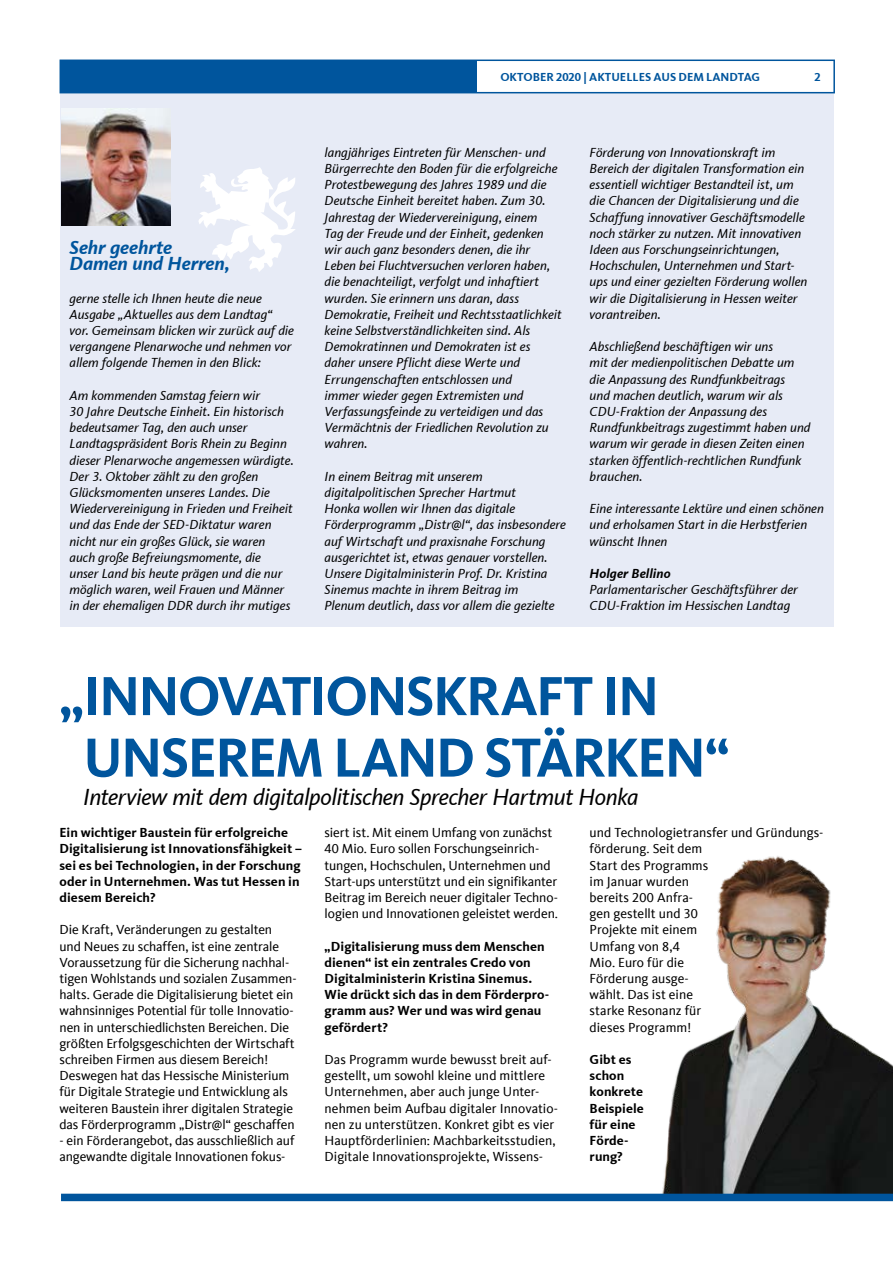
<style>
.page{position:relative;width:893px;height:1263px;background:#fff}
.page>*{position:absolute;margin:0;border:0;box-sizing:border-box;transform-origin:0 0}
.t1{font:700 57px/61.5px "CDU Kievit Tab";letter-spacing:-.03em;color:#00559d}
.t2{font:italic 24px "CDU Kievit Tab";letter-spacing:-.02em;color:#000}
.t3{font:italic 700 19.5px/16.2px "CDU Kievit Tab";letter-spacing:-.005em;color:#00559d}
.t4{font:italic 13.5px/16.2px "CDU Kievit Tab";color:#000}
.t5{font:13.5px/16.2px "CDU Kievit Tab";letter-spacing:-.005em;color:#000}
.t6{font:700 13.5px/16.2px "CDU Kievit Tab";letter-spacing:.005em;color:#000}
.t7{font:italic 700 13.5px "CDU Kievit Tab";letter-spacing:.005em;color:#000}
.t8{font:700 12px "CDU Kievit Tab";color:#00559d}
</style>
<div class="page">
<div style="left:60px;top:92px;width:773px;height:535px;background:#e7ebf6"></div>
<img style="left:61px;top:108px;width:110px;height:117px">
<svg style="left:198px;top:167px;width:97px;height:105px"></svg>
<div style="left:60px;top:60px;width:775px;height:33px;border:2px solid #00559d"></div>
<div style="left:60px;top:60px;width:417px;height:32px;background:#00559d"></div>
<img style="left:655px;top:856px;width:238px;height:338px">
<div style="left:61px;top:1194px;width:832px;height:7px;background:#00559d"></div>
<h3 class="t3" style="left:70px;top:239px;width:162px">Sehr geehrte<br>Damen und Herren,</h3>
<p class="t4" style="left:70px;top:290px;width:226px">gerne stelle ich Ihnen heute die neue Ausgabe „Aktuelles aus dem Landtag“ vor. Gemeinsam blicken wir zurück auf die vergangene Plenarwoche und nehmen vor allem folgende Themen in den Blick:</p>
<p class="t4" style="left:70px;top:387px;width:226px">Am kommenden Samstag feiern wir<br>30 Jahre Deutsche Einheit. Ein historisch bedeutsamer Tag, den auch unser Landtagspräsident Boris Rhein zu Beginn dieser Plenarwoche angemessen würdigte.<br>Der 3. Oktober zählt zu den großen Glücksmomenten unseres Landes. Die Wiedervereinigung in Frieden und Freiheit und das Ende der SED-Diktatur waren nicht nur ein großes Glück, sie waren auch große Befreiungsmomente, die<br>unser Land bis heute prägen und die nur möglich waren, weil Frauen und Männer in der ehemaligen DDR durch ihr mutiges</p>
<p class="t8" style="left:500px;top:70px;width:261px">OKTOBER 2020 | AKTUELLES AUS DEM LANDTAG</p>
<p class="t8" style="left:814px;top:70px;width:8px">2</p>
<p class="t4" style="left:325px;top:144px;width:238px">langjähriges Eintreten für Menschen- und Bürgerrechte den Boden für die erfolgreiche Protestbewegung des Jahres 1989 und die Deutsche Einheit bereitet haben. Zum 30.<br>Jahrestag der Wiedervereinigung, einem<br>Tag der Freude und der Einheit, gedenken wir auch ganz besonders denen, die ihr Leben bei Fluchtversuchen verloren haben, die benachteiligt, verfolgt und inhaftiert wurden. Sie erinnern uns daran, dass Demokratie, Freiheit und Rechtsstaatlichkeit keine Selbstverständlichkeiten sind. Als Demokratinnen und Demokraten ist es daher unsere Pflicht diese Werte und Errungenschaften entschlossen und<br>immer wieder gegen Extremisten und Verfassungsfeinde zu verteidigen und das Vermächtnis der Friedlichen Revolution zu wahren.</p>
<p class="t4" style="left:325px;top:468px;width:243px">In einem Beitrag mit unserem digitalpolitischen Sprecher Hartmut<br>Honka wollen wir Ihnen das digitale Förderprogramm „Distr@l“, das insbesondere auf Wirtschaft und praxisnahe Forschung ausgerichtet ist, etwas genauer vorstellen.<br>Unsere Digitalministerin Prof. Dr. Kristina Sinemus machte in ihrem Beitrag im<br>Plenum deutlich, dass vor allem die gezielte</p>
<p class="t4" style="left:590px;top:144px;width:219px">Förderung von Innovationskraft im Bereich der digitalen Transformation ein essentiell wichtiger Bestandteil ist, um die Chancen der Digitalisierung und die Schaffung innovativer Geschäftsmodelle noch stärker zu nutzen. Mit innovativen Ideen aus Forschungseinrichtungen, Hochschulen, Unternehmen und Start&shy;ups und einer gezielten Förderung wollen wir die Digitalisierung in Hessen weiter vorantreiben.</p>
<p class="t4" style="left:590px;top:339px;width:222px">Abschließend beschäftigen wir uns<br>mit der medienpolitischen Debatte um die Anpassung des Rundfunkbeitrags<br>und machen deutlich, warum wir als CDU-Fraktion der Anpassung des Rundfunkbeitrags zugestimmt haben und warum wir gerade in diesen Zeiten einen starken öffentlich-rechtlichen Rundfunk brauchen.</p>
<p class="t4" style="left:590px;top:501px;width:236px">Eine interessante Lektüre und einen schönen und erholsamen Start in die Herbstferien wünscht Ihnen</p>
<p class="t7" style="left:590px;top:565px;width:82px">Holger Bellino</p>
<p class="t4" style="left:590px;top:582px;width:210px">Parlamentarischer Geschäftsführer der<br>CDU-Fraktion im Hessischen Landtag</p>
<h1 class="t1" style="left:83px;top:665px;width:648px;text-indent:-24px">„INNOVATIONSKRAFT IN<br>UNSEREM LAND STÄRKEN“</h1>
<h2 class="t2" style="left:83px;top:783px;width:557px">Interview mit dem digitalpolitischen Sprecher Hartmut Honka</h2>
<p class="t6" style="left:60px;top:824px;width:244px">Ein wichtiger Baustein für erfolgreiche Digitalisierung ist Innovationsfähigkeit – sei es bei Technologien, in der Forschung oder in Unternehmen. Was tut Hessen in diesem Bereich?</p>
<p class="t5" style="left:60px;top:922px;width:239px">Die Kraft, Veränderungen zu gestalten und Neues zu schaffen, ist eine zentrale Voraussetzung für die Sicherung nachhal&shy;tigen Wohlstands und sozialen Zusammen&shy;halts. Gerade die Digitalisierung bietet ein wahnsinniges Potential für tolle Innovatio&shy;nen in unterschiedlichsten Bereichen. Die größten Erfolgsgeschichten der Wirtschaft schreiben Firmen aus diesem Bereich!<br>Deswegen hat das Hessische Ministerium für Digitale Strategie und Entwicklung als weiteren Baustein ihrer digitalen Strategie das Förderprogramm „Distr@l“ geschaffen</p>
<p class="t5" style="left:60px;top:1132px;width:236px">- ein Förderangebot, das ausschließlich auf angewandte digitale Innovationen fokus-</p>
<p class="t5" style="left:590px;top:825px;width:235px">und Technologietransfer und Gründungs&shy;förderung. Seit dem<br>Start des Programms<br>im Januar wurden<br>bereits 200 Anfra-<br>gen gestellt und 30<br>Projekte mit einem<br>Umfang von 8,4<br>Mio. Euro für die<br>Förderung ausge-<br>wählt. Das ist eine<br>starke Resonanz für<br>dieses Programm!</p>
<p class="t6" style="left:590px;top:1051px;width:56px">Gibt es schon konkrete<br>Beispiele für eine<br>Förde&shy;rung?</p>
<p class="t5" style="left:325px;top:825px;width:235px">siert ist. Mit einem Umfang von zunächst 40 Mio. Euro sollen Forschungseinrich&shy;tungen, Hochschulen, Unternehmen und Start-ups unterstützt und ein signifikanter Beitrag im Bereich neuer digitaler Techno&shy;logien und Innovationen geleistet werden.</p>
<p class="t6" style="left:325px;top:938px;width:226px">„Digitalisierung muss dem Menschen dienen“ ist ein zentrales Credo von<br>Digitalministerin Kristina Sinemus.<br>Wie drückt sich das in dem Förderpro&shy;gramm aus? Wer und was wird genau gefördert?</p>
<p class="t5" style="left:325px;top:1051px;width:235px">Das Programm wurde bewusst breit auf&shy;gestellt, um sowohl kleine und mittlere Unternehmen, aber auch junge Unter&shy;nehmen beim Aufbau digitaler Innovatio&shy;nen zu unterstützen. Konkret gibt es vier Hauptförderlinien: Machbarkeitsstudien, Digitale Innovationsprojekte, Wissens-</p>
</div>
